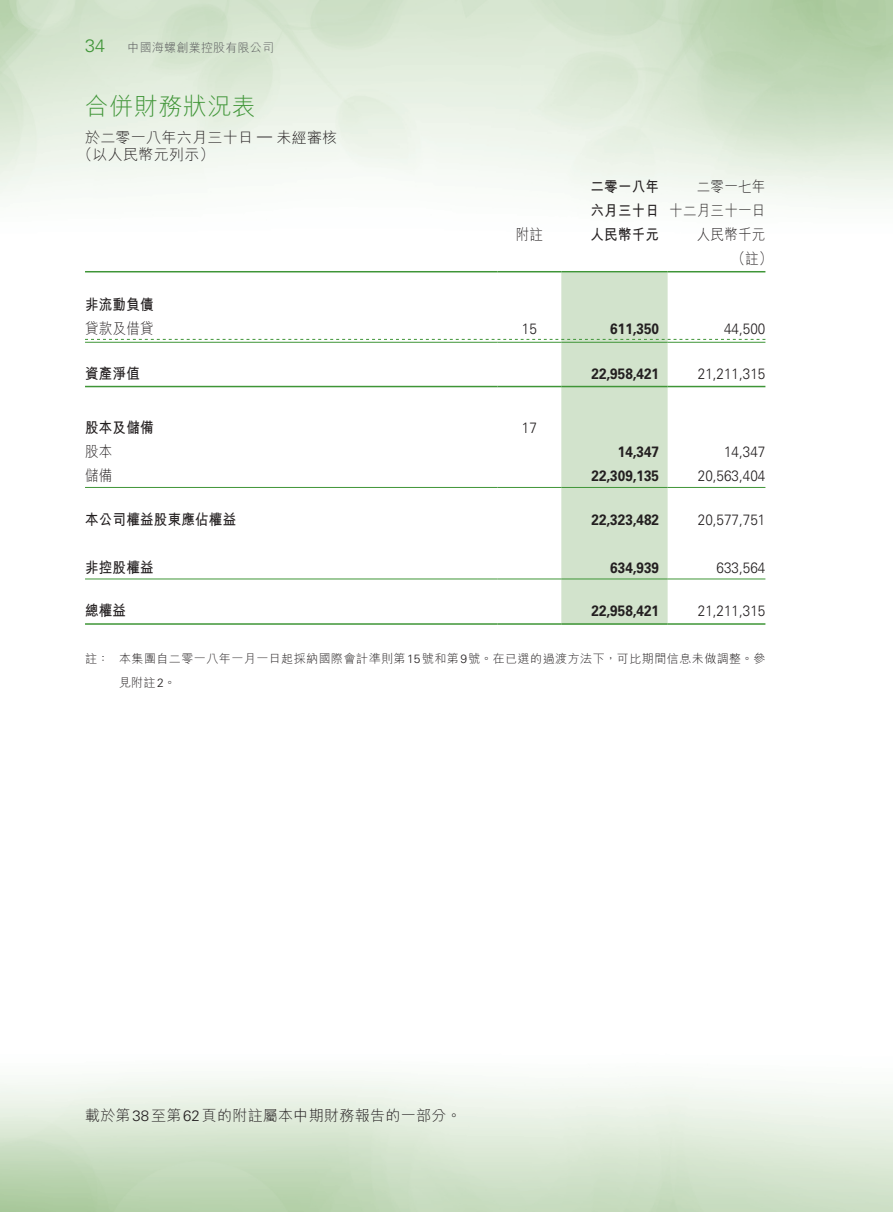
<style>
.page{position:relative;width:893px;height:1212px;background:#fff}
.page>*{position:absolute;margin:0;border:0;box-sizing:border-box;transform-origin:0 0}
.t1{font:300 24px "M Hei HK";letter-spacing:.02em;color:#3f9537}
.t2{font:300 18px "Univers LT Std";color:#3f9537}
._50_Table_txt{font:300 15px "Univers LT Std";color:#231f20;scale:.9 1}
._50_Table_txt-2{font:700 15px "Univers LT Std";color:#231f20;scale:.9 1}
._00_txt{font:300 15px "M Hei HK";letter-spacing:.02em;color:#231f20}
._50_Table_txt-3{font:700 15px "M Hei HK";letter-spacing:.02em;color:#231f20;scale:.9 1}
._50_Table_txt-4{font:300 15px "M Hei HK";letter-spacing:.02em;color:#231f20;scale:.9 1}
._06_Notes{font:300 12px/24px "M Hei HK";letter-spacing:.04em;color:#231f20}
.t3{font:300 12px "M Hei HK";letter-spacing:.02em;color:#57585a}
.s1{font-family:"Univers LT Std"}
</style>
<div class="page">
<hr style="left:85px;top:271px;width:412px;height:1px;background:#3f9537">
<hr style="left:497px;top:271px;width:64px;height:1px;background:#3f9537">
<hr style="left:561px;top:271px;width:107px;height:1px;background:#3f9537">
<hr style="left:668px;top:271px;width:97px;height:1px;background:#3f9537">
<svg style="left:85px;top:272px;width:680px;height:351px"></svg>
<hr style="left:668px;top:342px;width:97px;height:1px;background:#3f9537">
<hr style="left:85px;top:386px;width:412px;height:1px;background:#3f9537">
<hr style="left:497px;top:386px;width:64px;height:1px;background:#3f9537">
<hr style="left:561px;top:386px;width:107px;height:1px;background:#3f9537">
<hr style="left:668px;top:386px;width:97px;height:1px;background:#3f9537">
<hr style="left:85px;top:487px;width:412px;height:1px;background:#3f9537">
<hr style="left:497px;top:487px;width:64px;height:1px;background:#3f9537">
<hr style="left:561px;top:487px;width:107px;height:1px;background:#3f9537">
<hr style="left:668px;top:487px;width:97px;height:1px;background:#3f9537">
<hr style="left:85px;top:579px;width:412px;height:1px;background:#3f9537">
<hr style="left:497px;top:579px;width:64px;height:1px;background:#3f9537">
<hr style="left:561px;top:579px;width:107px;height:1px;background:#3f9537">
<hr style="left:668px;top:579px;width:97px;height:1px;background:#3f9537">
<hr style="left:85px;top:623px;width:412px;height:2px;background:#3f9537">
<hr style="left:497px;top:623px;width:64px;height:2px;background:#3f9537">
<hr style="left:561px;top:623px;width:107px;height:2px;background:#3f9537">
<hr style="left:668px;top:623px;width:97px;height:2px;background:#3f9537">
<p class="t2" style="left:85px;top:35px;width:22px">34</p>
<p class="t3" style="left:128px;top:41px;width:148px">中國海螺創業控股有限公司</p>
<p class="t1" style="left:85px;top:94px;width:172px">合併財務狀況表</p>
<p class="_00_txt" style="left:85px;top:130px;width:254px">於二零一八年六月三十日 <span class="s1">—</span> 未經審核</p>
<p class="_00_txt" style="left:78px;top:147px;width:138px">（以人民幣元列示）</p>
<p class="_50_Table_txt-3" style="left:590px;top:176px;width:78px">二零一八年</p>
<p class="_50_Table_txt-3" style="left:590px;top:200px;width:78px">六月三十日</p>
<p class="_50_Table_txt-4" style="left:697px;top:179px;width:78px">二零一七年</p>
<p class="_50_Table_txt-4" style="left:669px;top:203px;width:108px">十二月三十一日</p>
<p class="_50_Table_txt-4" style="left:516px;top:227px;width:32px">附註</p>
<p class="_50_Table_txt-3" style="left:590px;top:224px;width:78px">人民幣千元</p>
<p class="_50_Table_txt-4" style="left:697px;top:227px;width:78px">人民幣千元</p>
<p class="_50_Table_txt-4" style="left:732px;top:251px;width:47px">（註）</p>
<p class="_50_Table_txt-3" style="left:85px;top:293px;width:78px">非流動負債</p>
<p class="_50_Table_txt-4" style="left:85px;top:320px;width:78px">貸款及借貸</p>
<p class="_50_Table_txt" style="left:522px;top:319px;width:18px">15</p>
<p class="_50_Table_txt-2" style="left:610px;top:319px;width:56px">611,350</p>
<p class="_50_Table_txt" style="left:724px;top:319px;width:47px">44,500</p>
<p class="_50_Table_txt-3" style="left:85px;top:363px;width:62px">資產淨值</p>
<p class="_50_Table_txt-2" style="left:591px;top:365px;width:77px">22,958,421</p>
<p class="_50_Table_txt" style="left:698px;top:365px;width:77px">21,211,315</p>
<p class="_50_Table_txt-3" style="left:85px;top:417px;width:78px">股本及儲備</p>
<p class="_50_Table_txt" style="left:522px;top:419px;width:18px">17</p>
<p class="_50_Table_txt-4" style="left:85px;top:444px;width:32px">股本</p>
<p class="_50_Table_txt-2" style="left:618px;top:443px;width:47px">14,347</p>
<p class="_50_Table_txt" style="left:724px;top:443px;width:47px">14,347</p>
<p class="_50_Table_txt-4" style="left:85px;top:468px;width:32px">儲備</p>
<p class="_50_Table_txt-2" style="left:591px;top:467px;width:77px">22,309,135</p>
<p class="_50_Table_txt" style="left:698px;top:467px;width:77px">20,563,404</p>
<p class="_50_Table_txt-3" style="left:85px;top:508px;width:169px">本公司權益股東應佔權益</p>
<p class="_50_Table_txt-2" style="left:591px;top:511px;width:77px">22,323,482</p>
<p class="_50_Table_txt" style="left:698px;top:510px;width:77px">20,577,751</p>
<p class="_50_Table_txt-3" style="left:85px;top:556px;width:78px">非控股權益</p>
<p class="_50_Table_txt-2" style="left:610px;top:559px;width:56px">634,939</p>
<p class="_50_Table_txt" style="left:717px;top:558px;width:56px">633,564</p>
<p class="_50_Table_txt-3" style="left:85px;top:600px;width:47px">總權益</p>
<p class="_50_Table_txt-2" style="left:591px;top:602px;width:77px">22,958,421</p>
<p class="_50_Table_txt" style="left:698px;top:602px;width:77px">21,211,315</p>
<p class="_06_Notes" style="left:119px;top:646px;width:648px;text-indent:-34px">註： 本集團自二零一八年一月一日起採納國際會計準則第<span class="s1">15</span>號和第<span class="s1">9</span>號。在已選的過渡方法下，可比期間信息未做調整。參見附註<span class="s1">2</span>。</p>
<p class="_00_txt" style="left:85px;top:1108px;width:378px">載於第<span class="s1">38</span>至第<span class="s1">62</span>頁的附註屬本中期財務報告的一部分。</p>
</div>
